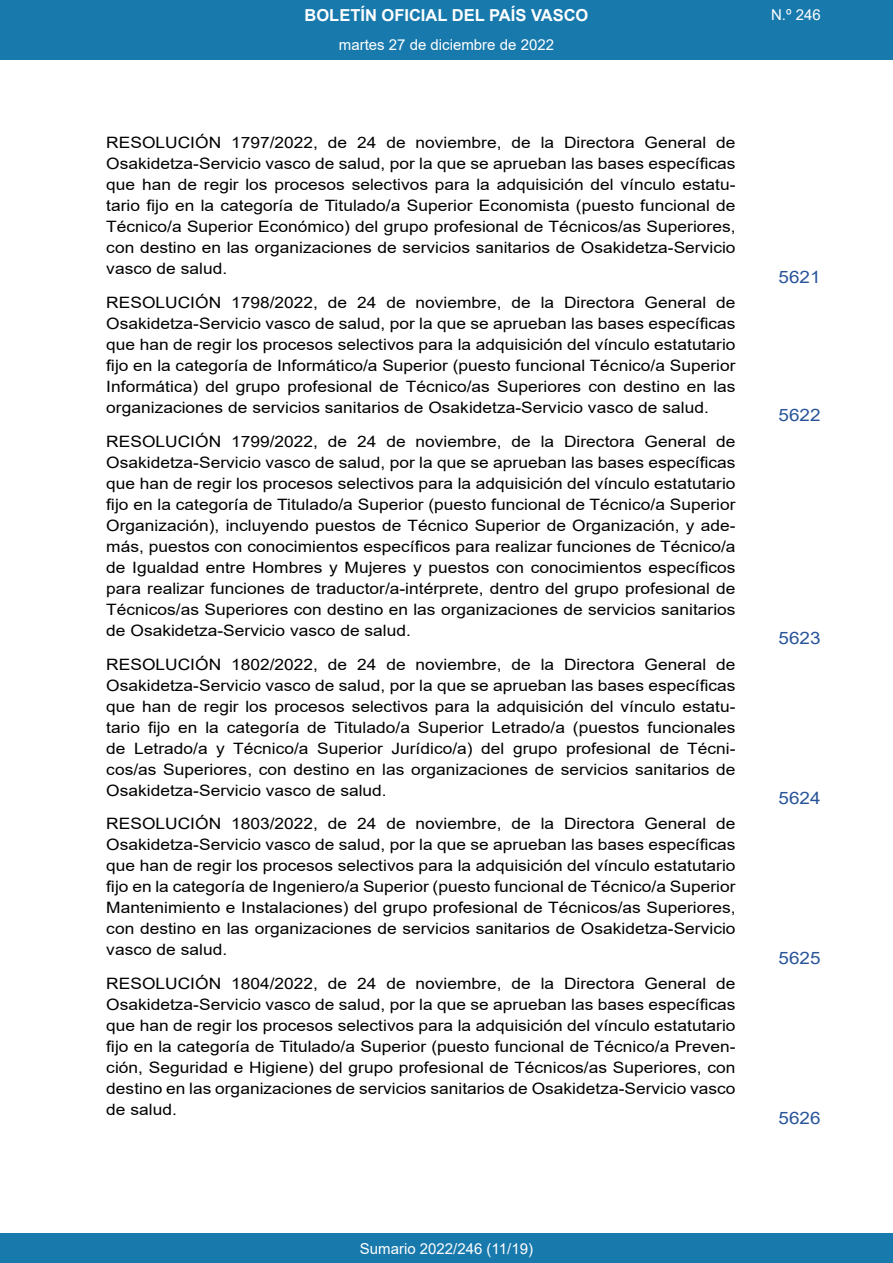
<style>
.page{position:relative;width:893px;height:1263px;background:#fff}
.page>*{position:absolute;margin:0;border:0;box-sizing:border-box;transform-origin:0 0}
.BOPVSumarioOrden{font:17.1px "Arial";color:#29549a;scale:1.11 1}
.t1{font:700 16.5px "Arial";color:#fff}
.BOPVSumarioTitulo{font:15.6px/21px "Arial";color:#000;text-align:justify;scale:1.11 1}
.t2{font:15px "Arial";color:#fff}
</style>
<div class="page">
<div style="left:0;top:1233px;width:893px;height:30px;background:#1879ad"></div>
<div style="left:0;top:0;width:893px;height:60px;background:#1879ad"></div>
<p class="t1" style="left:305px;top:3px;width:285px">BOLETÍN OFICIAL DEL PAÍS VASCO</p>
<p class="t2" style="left:771px;top:5px;width:51px">N.º 246</p>
<p class="t2" style="left:339px;top:35px;width:217px">martes 27 de diciembre de 2022</p>
<p class="BOPVSumarioTitulo" style="left:106px;top:132px;width:568px">RESOLUCIÓN 1797/2022, de 24 de noviembre, de la Directora General de Osakidetza-Servicio vasco de salud, por la que se aprueban las bases específicas que han de regir los procesos selectivos para la adquisición del vínculo estatu&shy;tario fijo en la categoría de Titulado/a Superior Economista (puesto funcional de Técnico/a Superior Económico) del grupo profesional de Técnicos/as Superiores, con destino en las organizaciones de servicios sanitarios de Osakidetza-Servicio vasco de salud.</p>
<p class="BOPVSumarioTitulo" style="left:106px;top:292px;width:568px">RESOLUCIÓN 1798/2022, de 24 de noviembre, de la Directora General de Osakidetza-Servicio vasco de salud, por la que se aprueban las bases específicas que han de regir los procesos selectivos para la adquisición del vínculo estatutario fijo en la categoría de Informático/a Superior (puesto funcional Técnico/a Superior Informática) del grupo profesional de Técnico/as Superiores con destino en las organizaciones de servicios sanitarios de Osakidetza-Servicio vasco de salud.</p>
<p class="BOPVSumarioTitulo" style="left:106px;top:431px;width:568px">RESOLUCIÓN 1799/2022, de 24 de noviembre, de la Directora General de Osakidetza-Servicio vasco de salud, por la que se aprueban las bases específicas que han de regir los procesos selectivos para la adquisición del vínculo estatutario fijo en la categoría de Titulado/a Superior (puesto funcional de Técnico/a Superior Organización), incluyendo puestos de Técnico Superior de Organización, y ade&shy;más, puestos con conocimientos específicos para realizar funciones de Técnico/a de Igualdad entre Hombres y Mujeres y puestos con conocimientos específicos para realizar funciones de traductor/a-intérprete, dentro del grupo profesional de Técnicos/as Superiores con destino en las organizaciones de servicios sanitarios de Osakidetza-Servicio vasco de salud.</p>
<p class="BOPVSumarioTitulo" style="left:106px;top:653px;width:568px">RESOLUCIÓN 1802/2022, de 24 de noviembre, de la Directora General de Osakidetza-Servicio vasco de salud, por la que se aprueban las bases específicas que han de regir los procesos selectivos para la adquisición del vínculo estatu&shy;tario fijo en la categoría de Titulado/a Superior Letrado/a (puestos funcionales de Letrado/a y Técnico/a Superior Jurídico/a) del grupo profesional de Técni&shy;cos/as Superiores, con destino en las organizaciones de servicios sanitarios de Osakidetza-Servicio vasco de salud.</p>
<p class="BOPVSumarioTitulo" style="left:106px;top:813px;width:568px">RESOLUCIÓN 1803/2022, de 24 de noviembre, de la Directora General de Osakidetza-Servicio vasco de salud, por la que se aprueban las bases específicas que han de regir los procesos selectivos para la adquisición del vínculo estatutario fijo en la categoría de Ingeniero/a Superior (puesto funcional de Técnico/a Superior Mantenimiento e Instalaciones) del grupo profesional de Técnicos/as Superiores, con destino en las organizaciones de servicios sanitarios de Osakidetza-Servicio vasco de salud.</p>
<p class="BOPVSumarioTitulo" style="left:106px;top:973px;width:568px">RESOLUCIÓN 1804/2022, de 24 de noviembre, de la Directora General de Osakidetza-Servicio vasco de salud, por la que se aprueban las bases específicas que han de regir los procesos selectivos para la adquisición del vínculo estatutario fijo en la categoría de Titulado/a Superior (puesto funcional de Técnico/a Preven&shy;ción, Seguridad e Higiene) del grupo profesional de Técnicos/as Superiores, con destino en las organizaciones de servicios sanitarios de Osakidetza-Servicio vasco de salud.</p>
<p class="BOPVSumarioOrden" style="left:778px;top:265px;width:39px">5621</p>
<p class="BOPVSumarioOrden" style="left:778px;top:404px;width:39px">5622</p>
<p class="BOPVSumarioOrden" style="left:778px;top:626px;width:39px">5623</p>
<p class="BOPVSumarioOrden" style="left:778px;top:786px;width:39px">5624</p>
<p class="BOPVSumarioOrden" style="left:778px;top:946px;width:39px">5625</p>
<p class="BOPVSumarioOrden" style="left:778px;top:1106px;width:39px">5626</p>
<p class="t2" style="left:360px;top:1238px;width:175px">Sumario 2022/246 (11/19)</p>
</div>
